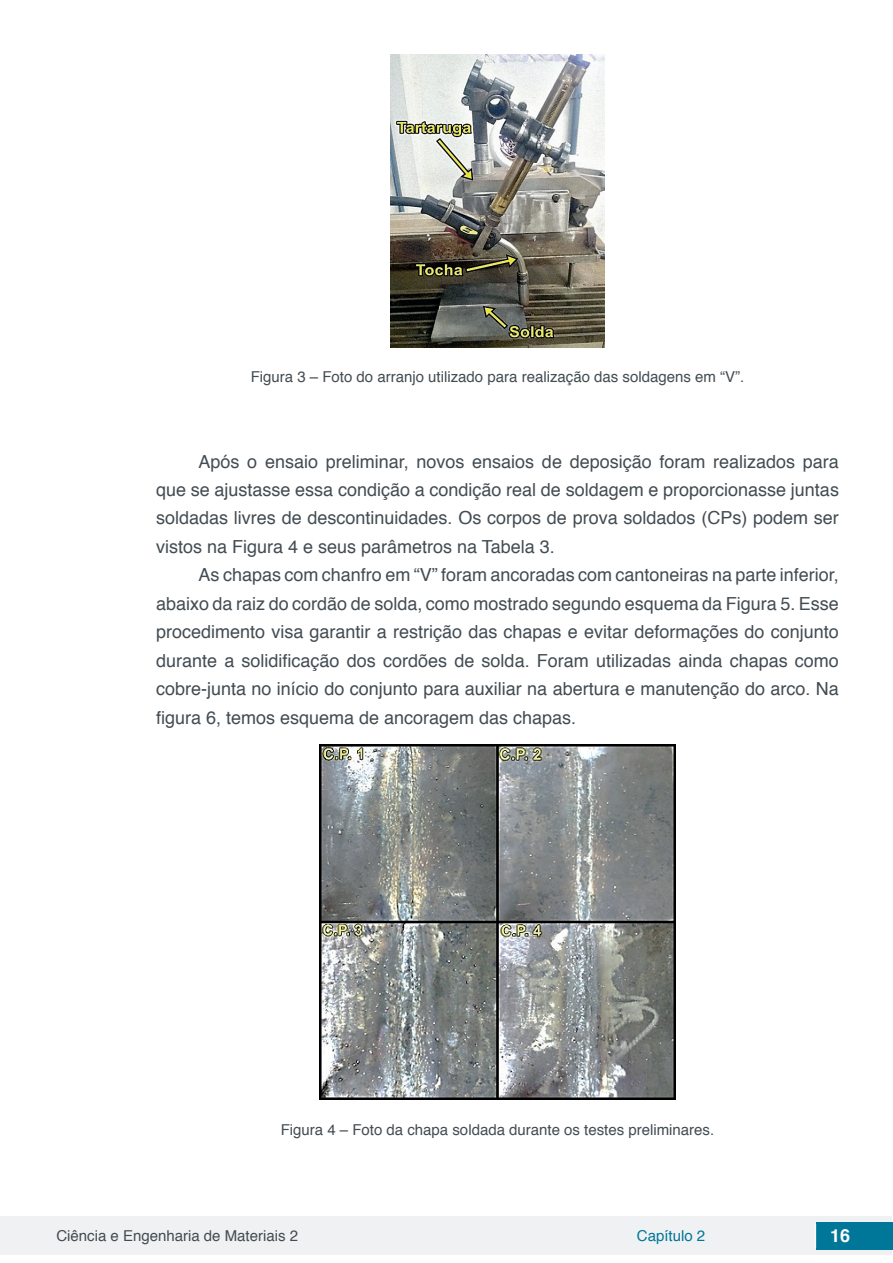
<style>
.page{position:relative;width:893px;height:1263px;background:#fff}
.page>*{position:absolute;margin:0;border:0;box-sizing:border-box;transform-origin:0 0}
.t1{font:18px/28.5px "Helvetica";color:#434c52;text-align:justify}
.t2{font:700 18px "Helvetica";color:#fff}
.t3{font:15px "Helvetica";color:#434c52}
.t4{font:15px "Helvetica";color:#007699}
</style>
<div class="page">
<div style="left:1px;top:1216px;width:891px;height:38px;background:#f0f1f2"></div>
<div style="left:816px;top:1222px;width:77px;height:27px;background:#007699"></div>
<svg style="left:815px;top:1224px;width:1px;height:24px"></svg>
<img style="left:391px;top:54px;width:213px;height:293px">
<img style="left:320px;top:744px;width:355px;height:356px">
<p class="t3" style="left:251px;top:366px;width:495px">Figura 3 – Foto do arranjo utilizado para realização das soldagens em “V”.</p>
<p class="t1" style="left:156px;top:447px;width:684px;text-indent:43px">Após o ensaio preliminar, novos ensaios de deposição foram realizados para que se ajustasse essa condição a condição real de soldagem e proporcionasse juntas soldadas livres de descontinuidades. Os corpos de prova soldados (CPs) podem ser vistos na Figura 4 e seus parâmetros na Tabela 3.</p>
<p class="t1" style="left:156px;top:561px;width:684px;text-indent:43px">As chapas com chanfro em “V” foram ancoradas com cantoneiras na parte inferior, abaixo da raiz do cordão de solda, como mostrado segundo esquema da Figura 5. Esse procedimento visa garantir a restrição das chapas e evitar deformações do conjunto durante a solidificação dos cordões de solda. Foram utilizadas ainda chapas como cobre-junta no início do conjunto para auxiliar na abertura e manutenção do arco. Na figura 6, temos esquema de ancoragem das chapas.</p>
<p class="t3" style="left:281px;top:1118px;width:435px">Figura 4 – Foto da chapa soldada durante os testes preliminares.</p>
<p class="t3" style="left:56px;top:1224px;width:243px">Ciência e Engenharia de Materiais 2</p>
<p class="t4" style="left:637px;top:1224px;width:70px">Capítulo 2</p>
<p class="t2" style="left:830px;top:1221px;width:22px">16</p>
</div>
